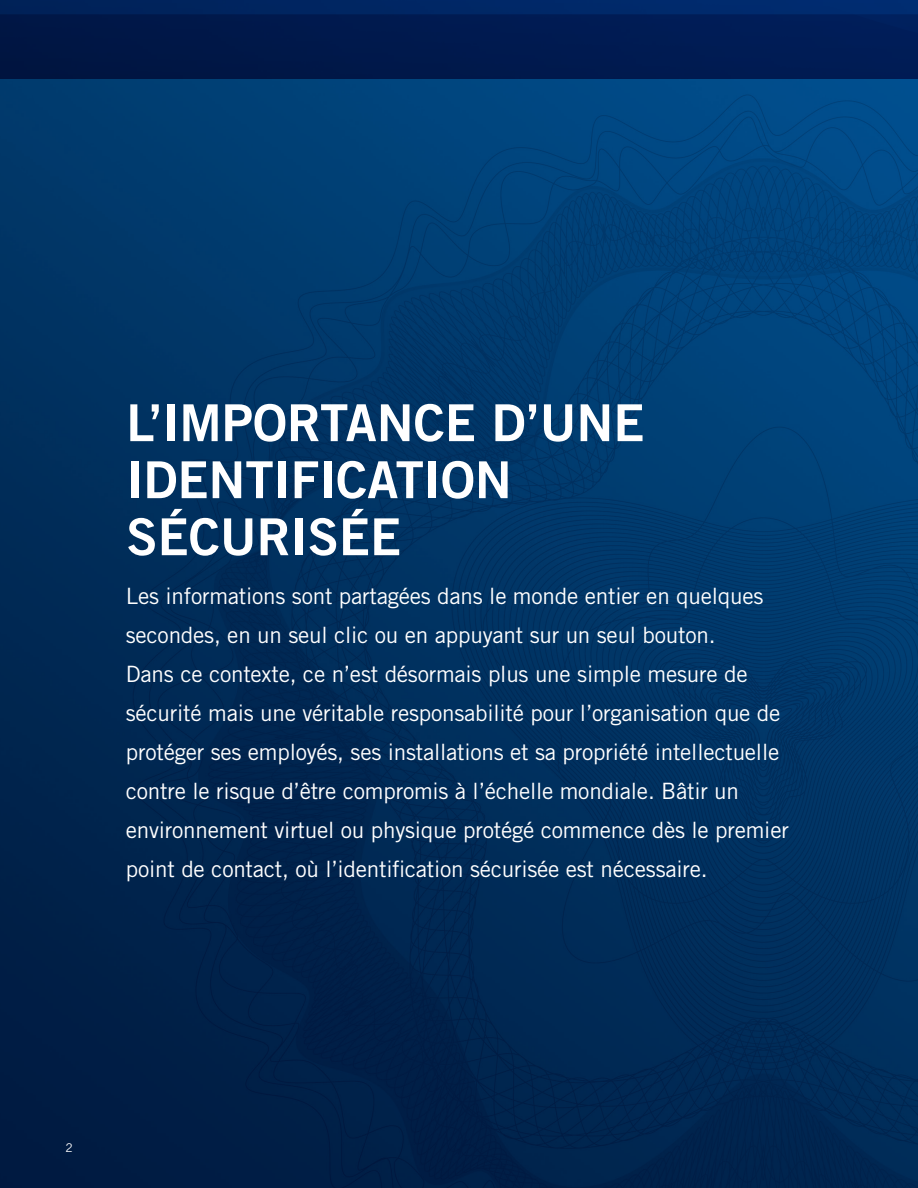
<style>
.page{position:relative;width:918px;height:1188px;background:#fff}
.page>*{position:absolute;margin:0;border:0;box-sizing:border-box;transform-origin:0 0}
.t1{font:51px/57px "Trade Gothic LT Std Bd 2";color:#fff}
.t2{font:22.5px/39px "Trade Gothic LT Std";letter-spacing:-.01em;color:#fff}
.t3{font:12px "Trade Gothic LT Std";color:#fff}
</style>
<div class="page">
<img style="left:0;top:79px;width:918px;height:1109px">
<img style="left:0;top:0;width:918px;height:79px">
<h1 class="t1" style="left:126px;top:394px;width:483px">L’I MPORTANCE D’UNE<br>IDENTI</h1>
<h1 class="t1" style="left:126px;top:451px;width:378px;text-indent:164px">FICATION<br>SÉCURISÉE</h1>
<p class="t2" style="left:126px;top:576px;width:665px">Les informations sont partagées dans le monde entier en quelques secondes, en un seul clic ou en appuyant sur un seul bouton.<br>Dans ce contexte, ce n’est désormais plus une simple mesure de sécurité mais une véritable responsabilité pour l’organisation que de protéger ses employés, ses installations et sa propriété intellectuelle contre le risque d’être compromis à l’échelle mondiale. Bâtir un environnement virtuel ou physique protégé commence dès le premier point de contact, où l’identification sécurisée est nécessaire.</p>
<p class="t3" style="left:66px;top:1141px;width:9px">2</p>
</div>
